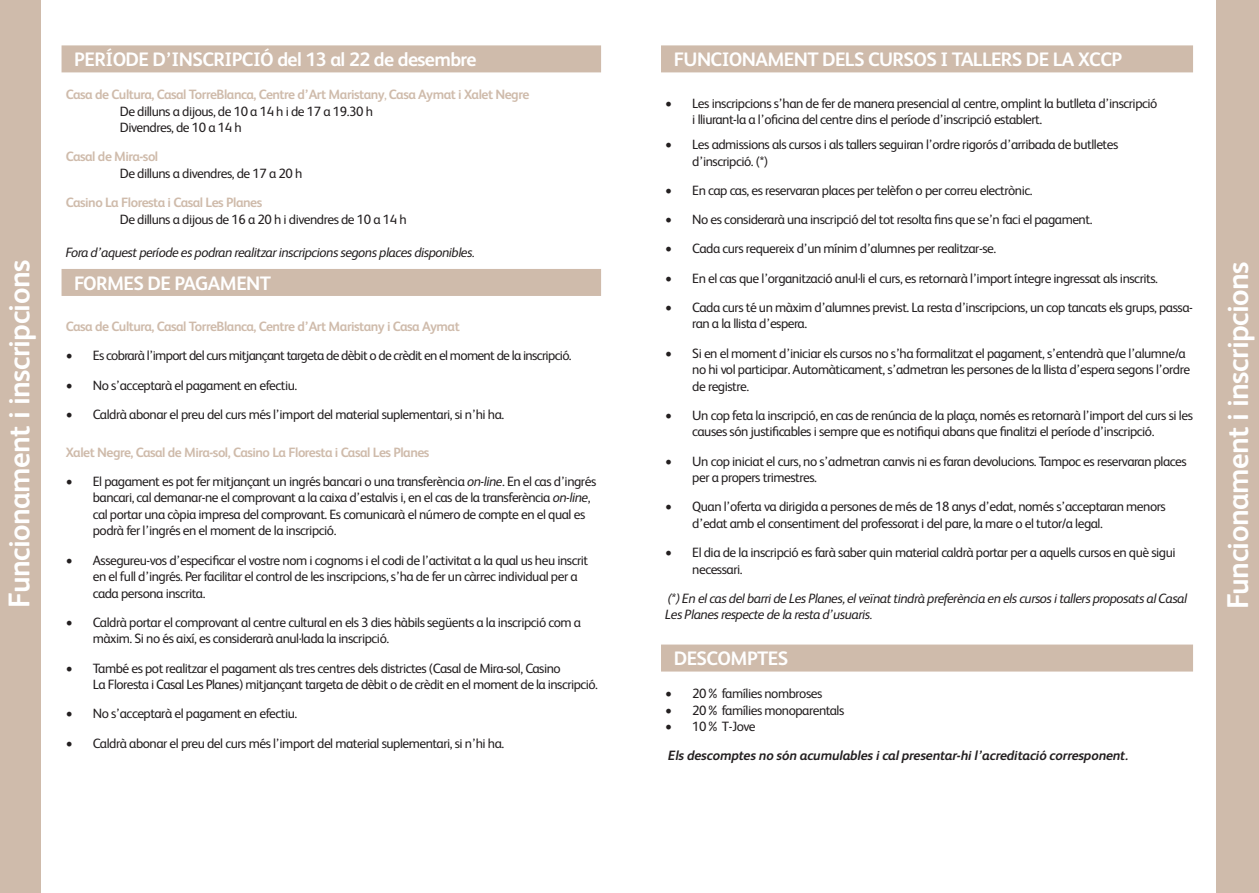
<style>
.page{position:relative;width:1259px;height:893px;background:#fff}
.page>*{position:absolute;margin:0;border:0;box-sizing:border-box;transform-origin:0 0}
.t1{font:700 30px "FS Albert";letter-spacing:-.02em;color:#fff}
.t2{font:700 19.5px "FS Albert";letter-spacing:-.03em;color:#fff}
.t3{font:13.5px/16.5px "FS Albert";letter-spacing:-.035em;color:#231f20}
.t4{font:700 13.5px/16.5px "FS Albert";letter-spacing:-.035em;color:#cfbbab}
.t5{font:italic 13.5px/16.5px "FS Albert";letter-spacing:-.035em;color:#231f20}
.t6{font:italic 700 13.5px "FS Albert";letter-spacing:-.01em;color:#231f20}
.s1{font-weight:400}
.s2{font-weight:400;color:#231f20}
.s3{font-family:"Minion Pro";font-size:18px}
.s4{font-style:italic}
</style>
<div class="page">
<div style="left:0;top:0;width:40px;height:893px;background:#cfbbab"></div>
<div style="left:62px;top:45px;width:539px;height:27px;background:#cfbbab"></div>
<div style="left:62px;top:269px;width:539px;height:27px;background:#cfbbab"></div>
<div style="left:1216px;top:0;width:43px;height:893px;background:#cfbbab"></div>
<div style="left:661px;top:45px;width:532px;height:27px;background:#cfbbab"></div>
<div style="left:661px;top:644px;width:532px;height:27px;background:#cfbbab"></div>
<p class="t1" style="left:-1px;top:608px;width:349px;rotate:-90deg">Funcionament i inscripcions</p>
<p class="t2" style="left:74px;top:46px;width:404px">PERÍODE D’INSCRIPCIÓ del 13 al 22 de desembre</p>
<p class="t4" style="left:120px;top:86px;width:411px;text-indent:-54px">Casa de Cultura, Casal TorreBlanca, Centre d’Art Maristany<span class="s1">,</span> Casa Aymat i Xalet Negre<br><span class="s2">De dilluns a dijous, de 10 a 14 h i de 17 a 19.30 h</span></p>
<p class="t3" style="left:120px;top:118px;width:123px">Divendres, de 10 a 14 h</p>
<p class="t4" style="left:66px;top:148px;width:94px">Casal de Mira-sol</p>
<p class="t3" style="left:120px;top:164px;width:184px">De dilluns a divendres, de 17 a 20 h</p>
<p class="t4" style="left:66px;top:194px;width:198px">Casino La Floresta i Casal Les Planes</p>
<p class="t3" style="left:120px;top:210px;width:288px">De dilluns a dijous de 16 a 20 h i divendres de 10 a 14 h</p>
<p class="t5" style="left:66px;top:243px;width:410px">Fora d’aquest període es podran realitzar inscripcions segons places disponibles.</p>
<p class="t2" style="left:74px;top:270px;width:198px">FORMES DE PAGAMENT</p>
<p class="t4" style="left:66px;top:318px;width:395px">Casa de Cultura, Casal TorreBlanca, Centre d’Art Maristany i Casa Aymat</p>
<p class="t3" style="left:66px;top:347px;width:507px"><span class="s3">•</span> Es cobrarà l’import del curs mitjançant targeta de dèbit o de crèdit en el moment de la inscripció.</p>
<p class="t3" style="left:66px;top:376px;width:233px"><span class="s3">•</span> No s’acceptarà el pagament en efectiu.</p>
<p class="t3" style="left:66px;top:405px;width:440px"><span class="s3">•</span> Caldrà abonar el preu del curs més l’import del material suplementari, si n’hi ha.</p>
<p class="t4" style="left:66px;top:443px;width:365px">Xalet Negre, Casal de Mira-sol, Casino La Floresta i Casal Les Planes</p>
<p class="t3" style="left:93px;top:472px;width:505px;text-indent:-27px"><span class="s3">•</span> El pagament es pot fer mitjançant un ingrés bancari o una transferència <span class="s4">on-line</span>. En el cas d’ingrés bancari, cal demanar-ne el comprovant a la caixa d’estalvis i, en el cas de la transferència <span class="s4">on-line</span>, cal portar una còpia impresa del comprovant. Es comunicarà el número de compte en el qual es podrà fer l’ingrés en el moment de la inscripció.</p>
<p class="t3" style="left:93px;top:551px;width:497px;text-indent:-27px"><span class="s3">•</span> Assegureu-vos d’especificar el vostre nom i cognoms i el codi de l’activitat a la qual us heu inscrit en el full d’ingrés. Per facilitar el control de les inscripcions, s’ha de fer un càrrec individual per a cada persona inscrita.</p>
<p class="t3" style="left:93px;top:613px;width:490px;text-indent:-27px"><span class="s3">•</span> Caldrà portar el comprovant al centre cultural en els 3 dies hàbils següents a la inscripció com a màxim. Si no és així, es considerarà anul·lada la inscripció.</p>
<p class="t3" style="left:93px;top:659px;width:506px;text-indent:-27px"><span class="s3">•</span> També es pot realitzar el pagament als tres centres dels districtes (Casal de Mira-sol, Casino<br>La Floresta i Casal Les Planes) mitjançant targeta de dèbit o de crèdit en el moment de la inscripció.</p>
<p class="t3" style="left:66px;top:705px;width:233px"><span class="s3">•</span> No s’acceptarà el pagament en efectiu.</p>
<p class="t3" style="left:66px;top:734px;width:440px"><span class="s3">•</span> Caldrà abonar el preu del curs més l’import del material suplementari, si n’hi ha.</p>
<p class="t2" style="left:674px;top:46px;width:450px">FUNCIONAMENT DELS CURSOS I TALLERS DE LA XCCP</p>
<p class="t3" style="left:692px;top:94px;width:467px;text-indent:-27px"><span class="s3">•</span> Les inscripcions s’han de fer de manera presencial al centre, omplint la butlleta d’inscripció i lliurant-la a l’oficina del centre dins el període d’inscripció establert.</p>
<p class="t3" style="left:692px;top:135px;width:427px;text-indent:-27px"><span class="s3">•</span> Les admissions als cursos i als tallers seguiran l’ordre rigorós d’arribada de butlletes d’inscripció. (*)</p>
<p class="t3" style="left:665px;top:181px;width:369px"><span class="s3">•</span> En cap cas, es reservaran places per telèfon o per correu electrònic.</p>
<p class="t3" style="left:665px;top:211px;width:429px"><span class="s3">•</span> No es considerarà una inscripció del tot resolta fins que se’n faci el pagament.</p>
<p class="t3" style="left:665px;top:240px;width:332px"><span class="s3">•</span> Cada curs requereix d’un mínim d’alumnes per realitzar-se.</p>
<p class="t3" style="left:665px;top:269px;width:494px"><span class="s3">•</span> En el cas que l’organització anul·li el curs, es retornarà l’import íntegre ingressat als inscrits.</p>
<p class="t3" style="left:692px;top:298px;width:502px;text-indent:-27px"><span class="s3">•</span> Cada curs té un màxim d’alumnes previst. La resta d’inscripcions, un cop tancats els grups, passa&shy;ran a la llista d’espera.</p>
<p class="t3" style="left:692px;top:344px;width:499px;text-indent:-27px"><span class="s3">•</span> Si en el moment d’iniciar els cursos no s’ha formalitzat el pagament, s’entendrà que l’alumne/a no hi vol participar. Automàticament, s’admetran les persones de la llista d’espera segons l’ordre de registre.</p>
<p class="t3" style="left:692px;top:406px;width:502px;text-indent:-27px"><span class="s3">•</span> Un cop feta la inscripció, en cas de renúncia de la plaça, només es retornarà l’import del curs si les causes són justificables i sempre que es notifiqui abans que finalitzi el període d’inscripció.</p>
<p class="t3" style="left:692px;top:452px;width:496px;text-indent:-27px"><span class="s3">•</span> Un cop iniciat el curs, no s’admetran canvis ni es faran devolucions. Tampoc es reservaran places per a propers trimestres.</p>
<p class="t3" style="left:692px;top:498px;width:475px;text-indent:-27px"><span class="s3">•</span> Quan l’oferta va dirigida a persones de més de 18 anys d’edat, només s’acceptaran menors d’edat amb el consentiment del professorat i del pare, la mare o el tutor/a legal.</p>
<p class="t3" style="left:692px;top:544px;width:485px;text-indent:-27px"><span class="s3">•</span> El dia de la inscripció es farà saber quin material caldrà portar per a aquells cursos en què sigui necessari.</p>
<p class="t5" style="left:665px;top:589px;width:523px">(*) En el cas del barri de Les Planes, el veïnat tindrà preferència en els cursos i tallers proposats al Casal<br>Les Planes respecte de la resta d’usuaris.</p>
<p class="t2" style="left:674px;top:645px;width:116px">DESCOMPTES</p>
<p class="t3" style="left:665px;top:685px;width:159px"><span class="s3">•</span> 20% famílies nombroses</p>
<p class="t3" style="left:665px;top:701px;width:181px"><span class="s3">•</span> 20% famílies monoparentals</p>
<p class="t3" style="left:665px;top:718px;width:92px"><span class="s3">•</span> 10% T-Jove</p>
<p class="t6" style="left:668px;top:746px;width:461px">Els descomptes no són acumulables i cal presentar-hi l’acreditació corresponent.</p>
<p class="t1" style="left:1217px;top:609px;width:349px;rotate:-90deg">Funcionament i inscripcions</p>
</div>
